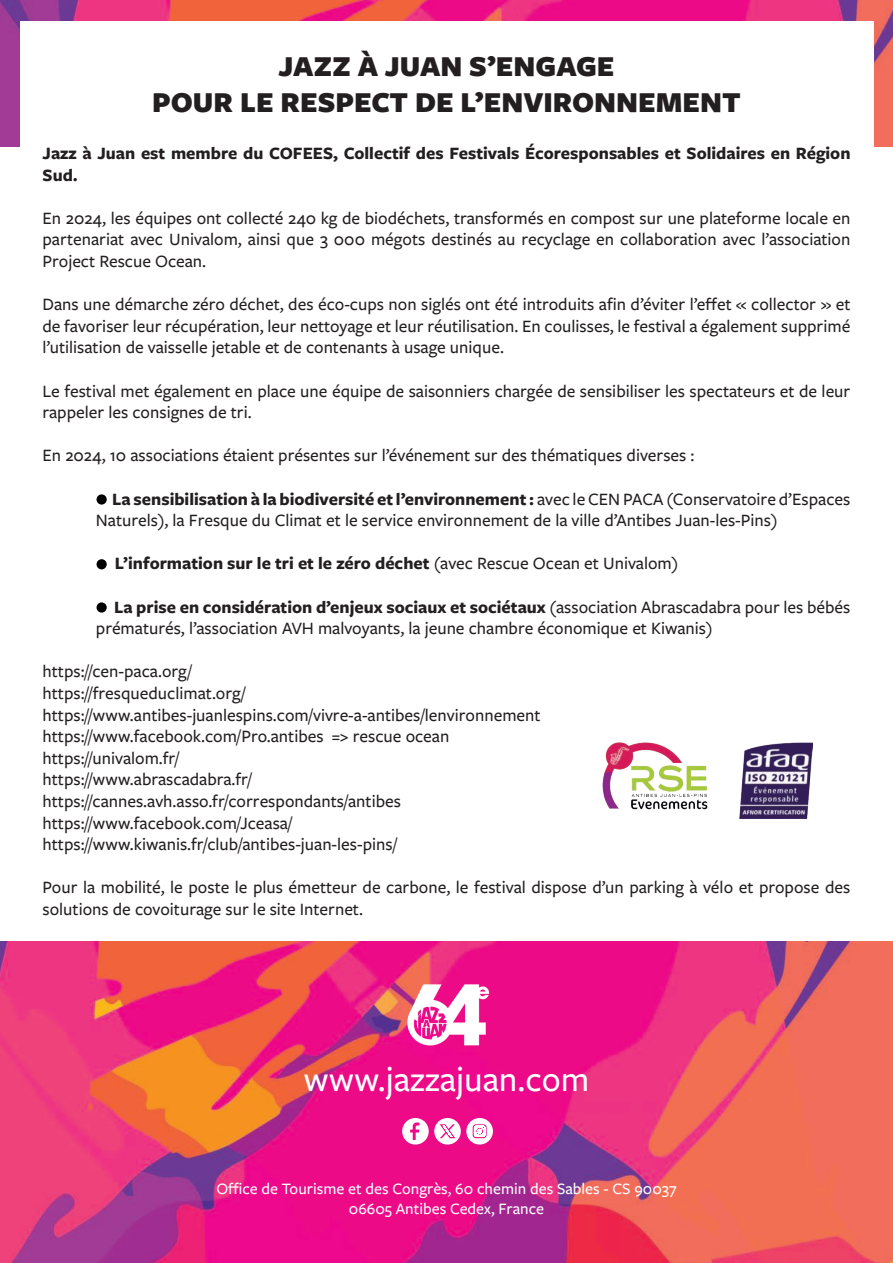
<style>
.page{position:relative;width:893px;height:1263px;background:#fff}
.page>*{position:absolute;margin:0;border:0;box-sizing:border-box;transform-origin:0 0}
.t1{font:500 36px "Freight Sans Pro";color:#fff}
.t2{font:900 30px/36px "Freight Sans Pro";color:#231f20;text-align:center}
.t3{font:500 18px/21.6px "Freight Sans Pro";color:#231f20}
.t4{font:700 18px/21.6px "Freight Sans Pro";color:#231f20}
.t5{font:500 16.5px/19.8px "Freight Sans Pro";color:#fff;text-align:center}
.s1{font-weight:700}
.s2{font-weight:500}
</style>
<div class="page">
<img style="left:0;top:0;width:893px;height:147px">
<div style="left:20px;top:21px;width:853px;height:1221px;background:#fff"></div>
<div style="left:97px;top:494px;width:10px;height:11px;background:#000001;border-radius:50%"></div>
<div style="left:97px;top:559px;width:10px;height:10px;background:#000001;border-radius:50%"></div>
<div style="left:97px;top:602px;width:10px;height:11px;background:#000001;border-radius:50%"></div>
<img style="left:0;top:942px;width:893px;height:321px">
<img style="left:403px;top:981px;width:88px;height:70px">
<svg style="left:402px;top:1118px;width:91px;height:26px"></svg>
<img style="left:740px;top:743px;width:73px;height:75px">
<img style="left:602px;top:742px;width:106px;height:68px">
<h2 class="t2" style="left:152px;top:47px;width:590px">JAZZ À JUAN S’ENGAGE<br>POUR LE RESPECT DE L’ENVIRONNEMENT</h2>
<p class="t4" style="left:43px;top:142px;width:809px">Jazz à Juan est membre du COFEES, Collectif des Festivals Écoresponsables et Solidaires en Région<br>Sud.</p>
<p class="t3" style="left:43px;top:206px;width:809px;text-align:justify">En 2024, les équipes ont collecté 240 kg de biodéchets, transformés en compost sur une plateforme locale en partenariat avec Univalom, ainsi que 3 000 mégots destinés au recyclage en collaboration avec l’association Project Rescue Ocean.</p>
<p class="t3" style="left:43px;top:293px;width:809px;text-align:justify">Dans une démarche zéro déchet, des éco-cups non siglés ont été introduits afin d’éviter l’effet « collector » et de favoriser leur récupération, leur nettoyage et leur réutilisation. En coulisses, le festival a également supprimé l’utilisation de vaisselle jetable et de contenants à usage unique.</p>
<p class="t3" style="left:43px;top:379px;width:809px">Le festival met également en place une équipe de saisonniers chargée de sensibiliser les spectateurs et de leur rappeler les consignes de tri.</p>
<p class="t3" style="left:43px;top:444px;width:653px">En 2024, 10 associations étaient présentes sur l’événement sur des thématiques diverses :</p>
<p class="t3" style="left:96px;top:487px;width:756px;text-indent:16px"><span class="s1">La sensibilisation à la biodiversité et l’environnement :</span> avec le CEN PACA (Conservatoire d’Espaces<br>Naturels), la Fresque du Climat et le service environnement de la ville d’Antibes Juan-les-Pins)</p>
<p class="t4" style="left:115px;top:552px;width:565px">L’information sur le tri et le zéro déchet <span class="s2">(avec Rescue Ocean et Univalom)</span></p>
<p class="t3" style="left:96px;top:595px;width:756px;text-indent:18px"><span class="s1">La prise en considération d’enjeux sociaux et sociétaux</span> (association Abrascadabra pour les bébés prématurés, l’association AVH malvoyants, la jeune chambre économique et Kiwanis)</p>
<p class="t3" style="left:43px;top:660px;width:500px">https://cen-paca.org/<br>https://fresqueduclimat.org/ https://www.antibes-juanlespins.com/vivre-a-antibes/lenvironnement https://www.facebook.com/Pro.antibes =&gt; rescue ocean https://univalom.fr/<br>https://www.abrascadabra.fr/ https://cannes.avh.asso.fr/correspondants/antibes https://www.facebook.com/Jceasa/ https://www.kiwanis.fr/club/antibes-juan-les-pins/</p>
<p class="t3" style="left:43px;top:876px;width:809px">Pour la mobilité, le poste le plus émetteur de carbone, le festival dispose d’un parking à vélo et propose des solutions de covoiturage sur le site Internet.</p>
<h1 class="t1" style="left:304px;top:1055px;width:287px">www.jazzajuan.com</h1>
<p class="t5" style="left:216px;top:1178px;width:462px">Office de Tourisme et des Congrès, 60 chemin des Sables - CS 90037<br>06605 Antibes Cedex, France</p>
</div>
